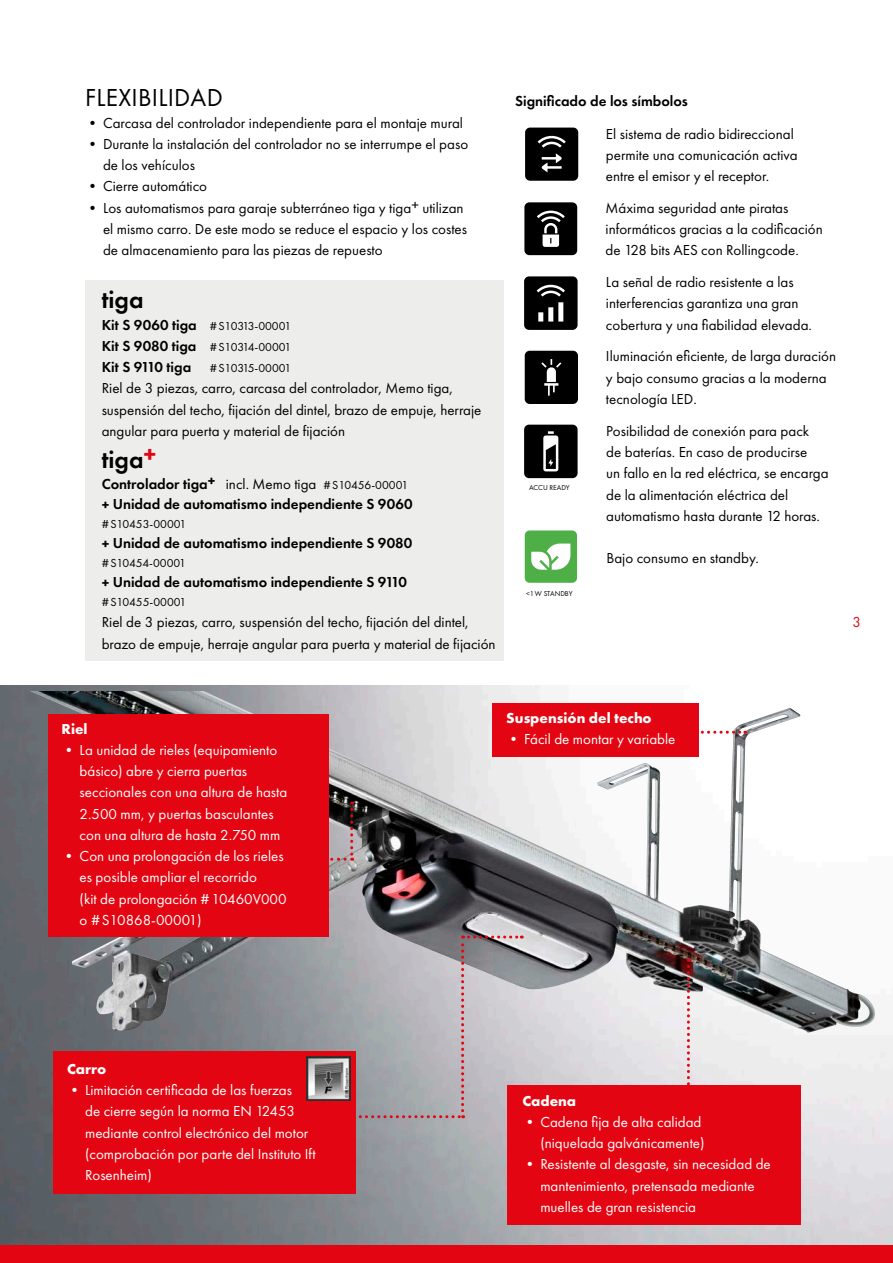
<style>
.page{position:relative;width:893px;height:1263px;background:#fff}
.page>*{position:absolute;margin:0;border:0;box-sizing:border-box;transform-origin:0 0}
.t1{font:25.5px "Futura PT";letter-spacing:.01em;color:#000}
.t2{font:600 25.5px "Futura PT";color:#000}
.t3{font:15px/21.3px "Futura PT";color:#000}
.t4{font:15px/21.3px "Futura PT";color:#fff}
.t5{font:600 15px/19.5px "Futura PT";color:#000}
.t6{font:700 15px "Futura PT";color:#fff}
.t7{font:15px "Futura PT";color:#e30612}
.t8{font:12px/21.3px "Futura PT";color:#000;text-align:justify}
.t9{font:7.35px "Futura PT";color:#000}
.s1{font-weight:600;font-size:15px}
.s2{font-weight:400}
.s3{font-weight:400;font-size:12px}
</style>
<div class="page">
<img style="left:0;top:686px;width:893px;height:560px">
<img style="left:29px;top:691px;width:847px;height:342px">
<div style="left:85px;top:281px;width:419px;height:380px;background:#ededec"></div>
<div style="left:507px;top:1085px;width:294px;height:140px;background:#e30612"></div>
<div style="left:48px;top:714px;width:281px;height:223px;background:#e30612"></div>
<div style="left:492px;top:703px;width:207px;height:53px;background:#e30612"></div>
<svg style="left:687px;top:959px;width:3px;height:126px"></svg>
<svg style="left:699px;top:731px;width:47px;height:3px"></svg>
<svg style="left:329px;top:801px;width:24px;height:60px"></svg>
<svg style="left:348px;top:935px;width:174px;height:183px;background:#b2acb1"></svg>
<div style="left:53px;top:1051px;width:303px;height:143px;background:#e30612"></div>
<div style="left:0;top:1246px;width:893px;height:17px;background:#e30612"></div>
<img style="left:307px;top:1056px;width:43px;height:44px">
<svg style="left:524px;top:276px;width:54px;height:54px;background:#242424"></svg>
<svg style="left:525px;top:351px;width:53px;height:53px;background:#151515"></svg>
<svg style="left:525px;top:530px;width:52px;height:53px"></svg>
<svg style="left:525px;top:128px;width:53px;height:53px;background:#1a1a1a"></svg>
<svg style="left:524px;top:425px;width:54px;height:53px;background:#222"></svg>
<svg style="left:524px;top:202px;width:53px;height:53px;background:#272727"></svg>
<h1 class="t1" style="left:85px;top:83px;width:139px">FLEXIBILIDAD</h1>
<p class="t5" style="left:515px;top:91px;width:174px">Significado de los símbolos</p>
<p class="t3" style="left:85px;top:112px;width:379px">• Carcasa del controlador independiente para el montaje mural</p>
<p class="t3" style="left:103px;top:133px;width:367px;text-indent:-18px">• Durante la instalación del controlador no se interrumpe el paso de los vehículos</p>
<p class="t3" style="left:85px;top:176px;width:124px">• Cierre automático</p>
<p class="t3" style="left:103px;top:197px;width:366px;text-indent:-18px">• Los automatismos para garaje subterráneo tiga y tiga+ utilizan el mismo carro. De este modo se reduce el espacio y los costes de almacenamiento para las piezas de repuesto</p>
<h1 class="t2" style="left:102px;top:284px;width:43px">tiga</h1>
<p class="t8" style="left:102px;top:315px;width:191px"><span class="s1">Kit S 9060 tiga</span> #S10313-00001<br><span class="s1">Kit S 9080 tiga</span> #S10314-00001<br><span class="s1">Kit S 9110 tiga</span> #S10315-00001</p>
<p class="t3" style="left:102px;top:378px;width:381px">Riel de 3 piezas, carro, carcasa del controlador, Memo tiga, suspensión del techo, fijación del dintel, brazo de empuje, herraje angular para puerta y material de fijación</p>
<h1 class="t2" style="left:102px;top:443px;width:56px">tiga<sup>+</sup></h1>
<p class="t5" style="left:102px;top:474px;width:312px">Controlador tiga+ <span class="s2">incl. Memo tiga</span> <span class="s3">#S10456-00001 </span>+ Unidad de automatismo independiente S 9060</p>
<p class="t8" style="left:102px;top:513px;width:86px">#S10453-00001</p>
<p class="t5" style="left:102px;top:533px;width:312px">+ Unidad de automatismo independiente S 9080</p>
<p class="t8" style="left:102px;top:552px;width:86px">#S10454-00001</p>
<p class="t5" style="left:102px;top:572px;width:307px">+ Unidad de automatismo independiente S 9110</p>
<p class="t8" style="left:102px;top:591px;width:86px">#S10455-00001</p>
<p class="t3" style="left:102px;top:611px;width:395px">Riel de 3 piezas, carro, suspensión del techo, fijación del dintel, brazo de empuje, herraje angular para puerta y material de fijación</p>
<p class="t3" style="left:606px;top:123px;width:193px">El sistema de radio bidireccional permite una comunicación activa entre el emisor y el receptor.</p>
<p class="t3" style="left:606px;top:197px;width:219px">Máxima seguridad ante piratas informáticos gracias a la codificación de 128 bits AES con Rollingcode.</p>
<p class="t3" style="left:606px;top:271px;width:208px">La señal de radio resistente a las interferencias garantiza una gran cobertura y una fiabilidad elevada.</p>
<p class="t3" style="left:606px;top:346px;width:232px">Iluminación eficiente, de larga duración y bajo consumo gracias a la moderna tecnología LED.</p>
<p class="t3" style="left:606px;top:420px;width:224px">Posibilidad de conexión para pack<br>de baterías. En caso de producirse<br>un fallo en la red eléctrica, se encarga de la alimentación eléctrica del automatismo hasta durante 12 horas.</p>
<p class="t9" style="left:529px;top:483px;width:42px">ACCU READY</p>
<p class="t3" style="left:606px;top:548px;width:154px">Bajo consumo en standby.</p>
<p class="t9" style="left:526px;top:589px;width:48px">&lt;1W STANDBY</p>
<p class="t7" style="left:853px;top:613px;width:10px">3</p>
<p class="t6" style="left:62px;top:719px;width:27px">Riel</p>
<p class="t4" style="left:80px;top:739px;width:209px;text-indent:-18px">• La unidad de rieles (equipamiento básico) abre y cierra puertas seccionales con una altura de hasta<br>2.500 mm, y puertas basculantes con una altura de hasta 2.750 mm</p>
<p class="t4" style="left:80px;top:845px;width:208px;text-indent:-18px">• Con una prolongación de los rieles es posible ampliar el recorrido<br>(kit de prolongación #10460V000 o #S10868-00001)</p>
<p class="t6" style="left:506px;top:708px;width:147px">Suspensión del techo</p>
<p class="t4" style="left:506px;top:728px;width:171px">• Fácil de montar y variable</p>
<p class="t6" style="left:67px;top:1059px;width:41px">Carro</p>
<p class="t4" style="left:85px;top:1079px;width:232px;text-indent:-18px">• Limitación certificada de las fuerzas<br>de cierre según la norma EN 12453 mediante control electrónico del motor (comprobación por parte del Instituto Ift Rosenheim)</p>
<p class="t6" style="left:522px;top:1091px;width:55px">Cadena</p>
<p class="t4" style="left:522px;top:1111px;width:184px;text-align:right">• Cadena fija de alta calidad (niquelada galvánicamente)</p>
<p class="t4" style="left:540px;top:1154px;width:232px;text-indent:-18px">• Resistente al desgaste, sin necesidad de mantenimiento, pretensada mediante muelles de gran resistencia</p>
</div>
